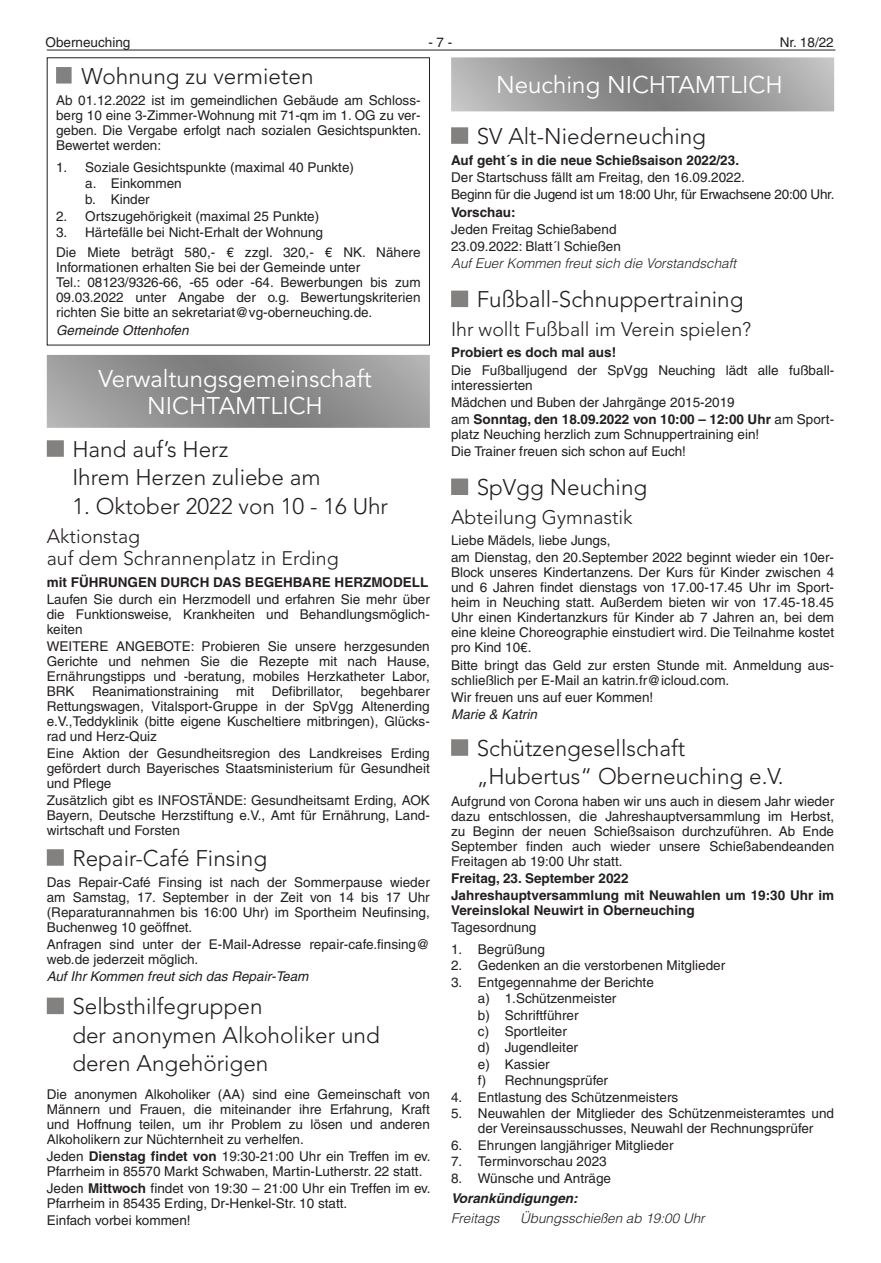
<style>
.page{position:relative;width:881px;height:1263px;background:#fff}
.page>*{position:absolute;margin:0;border:0;box-sizing:border-box;transform-origin:0 0}
.t1{font:24px/27.3px "Avenir LT Book 2";color:#fff;text-align:center}
.t2{font:24px "Avenir LT";color:#fff}
.t3{font:300 22.5px/28.5px "Avenir LT";color:#231f20}
.t4{font:300 19.5px/22.5px "Avenir LT";color:#231f20}
.t5{font:13.5px/15px "Helvetica LT";color:#231f20}
.t6{font:700 13.5px/17.1px "Helvetica LT";color:#231f20}
.t7{font:13.5px/17.1px "Helvetica LT";letter-spacing:-.02em;color:#231f20}
.t8{font:italic 300 13.5px "Helvetica LT";color:#231f20}
.t9{font:italic 13.5px "Helvetica LT";color:#231f20}
.t10{font:italic 700 13.5px "Helvetica LT";color:#231f20}
.s1{font-weight:700}
</style>
<div class="page">
<hr style="left:47px;top:50px;width:788px;height:1px;background:#231f20">
<div style="left:451px;top:127px;width:17px;height:17px;background:#838180"></div>
<div style="left:451px;top:291px;width:17px;height:16px;background:#838180"></div>
<div style="left:451px;top:478px;width:17px;height:17px;background:#838180"></div>
<div style="left:451px;top:739px;width:17px;height:17px;background:#838180"></div>
<svg style="left:451px;top:57px;width:382px;height:54px;background:#9b9b9b"></svg>
<div style="left:47px;top:440px;width:17px;height:17px;background:#838180"></div>
<div style="left:47px;top:849px;width:17px;height:17px;background:#838180"></div>
<div style="left:47px;top:998px;width:17px;height:16px;background:#838180"></div>
<div style="left:56px;top:67px;width:16px;height:17px;background:#838180"></div>
<svg style="left:47px;top:355px;width:382px;height:73px;background:#929292"></svg>
<p class="t5" style="left:45px;top:34px;width:86px">Oberneuching</p>
<p class="t5" style="left:428px;top:34px;width:26px">- 7 -</p>
<p class="t5" style="left:779px;top:34px;width:56px">Nr. 18/22</p>
<h1 class="t2" style="left:496px;top:71px;width:288px">Neuching NICHTAMTLICH</h1>
<h2 class="t3" style="left:476px;top:122px;width:231px">SV Alt-Niederneuching</h2>
<p class="t6" style="left:451px;top:152px;width:289px">Auf geht´s in die neue Schießsaison 2022/23.</p>
<p class="t7" style="left:451px;top:169px;width:385px">Der Startschuss fällt am Freitag, den 16.09.2022.<br>Beginn für die Jugend ist um 18:00 Uhr, für Erwachsene 20:00 Uhr.</p>
<p class="t6" style="left:451px;top:203px;width:66px">Vorschau:</p>
<p class="t5" style="left:451px;top:220px;width:171px;line-height:17.1px">Jeden Freitag Schießabend<br>23.09.2022: Blatt´l Schießen</p>
<p class="t8" style="left:451px;top:255px;width:286px">Auf Euer Kommen freut sich die Vorstandschaft</p>
<h2 class="t3" style="left:476px;top:285px;width:268px">Fußball-Schnuppertraining</h2>
<h3 class="t4" style="left:451px;top:318px;width:301px">Ihr wollt Fußball im Verein spielen?</h3>
<p class="t6" style="left:451px;top:344px;width:166px">Probiert es doch mal aus!</p>
<p class="t5" style="left:451px;top:362px;width:384px">Die Fußballjugend der SpVgg Neuching lädt alle fußball&shy;interessierten</p>
<p class="t5" style="left:451px;top:393px;width:384px;line-height:17.1px">Mädchen und Buben der Jahrgänge 2015-2019<br>am <span class="s1">Sonntag, den 18.09.2022 von 10:00 – 12:00 Uhr</span> am Sport-</p>
<p class="t5" style="left:451px;top:425px;width:309px;line-height:17.1px">platz Neuching herzlich zum Schnuppertraining ein!<br>Die Trainer freuen sich schon auf Euch!</p>
<h2 class="t3" style="left:476px;top:473px;width:172px">SpVgg Neuching</h2>
<h3 class="t4" style="left:451px;top:506px;width:183px">Abteilung Gymnastik</h3>
<p class="t5" style="left:451px;top:532px;width:384px;line-height:17.1px">Liebe Mädels, liebe Jungs,<br>am Dienstag, den 20.September 2022 beginnt wieder ein 10er-</p>
<p class="t5" style="left:451px;top:565px;width:384px;text-align:justify">Block unseres Kindertanzens. Der Kurs für Kinder zwischen 4 und 6 Jahren findet dienstags von 17.00-17.45 Uhr im Sport&shy;heim in Neuching statt. Außerdem bieten wir von 17.45-18.45<br>Uhr einen Kindertanzkurs für Kinder ab 7 Jahren an, bei dem eine kleine Choreographie einstudiert wird. Die Teilnahme kostet pro Kind 10€.</p>
<p class="t5" style="left:451px;top:657px;width:384px">Bitte bringt das Geld zur ersten Stunde mit. Anmeldung aus&shy;schließlich per E-Mail an katrin.fr@icloud.com.</p>
<p class="t5" style="left:451px;top:689px;width:204px">Wir freuen uns auf euer Kommen!</p>
<p class="t9" style="left:451px;top:706px;width:87px">Marie &amp; Katrin</p>
<h2 class="t3" style="left:476px;top:734px;width:308px">Schützengesellschaft „Hubertus“ Oberneuching e.V.</h2>
<p class="t5" style="left:451px;top:793px;width:384px;text-align:justify">Aufgrund von Corona haben wir uns auch in diesem Jahr wieder dazu entschlossen, die Jahreshauptversammlung im Herbst, zu Beginn der neuen Schießsaison durchzuführen. Ab Ende September finden auch wieder unsere Schießabendeanden Freitagen ab 19:00 Uhr statt.</p>
<p class="t6" style="left:451px;top:869px;width:384px">Freitag, 23. September 2022<br>Jahreshauptversammlung mit Neuwahlen um 19:30 Uhr im</p>
<p class="t6" style="left:451px;top:901px;width:245px">Vereinslokal Neuwirt in Oberneuching</p>
<p class="t5" style="left:451px;top:920px;width:87px">Tagesordnung</p>
<p class="t5" style="left:451px;top:941px;width:95px">1. Begrüßung</p>
<p class="t5" style="left:451px;top:958px;width:275px">2. Gedenken an die verstorbenen Mitglieder</p>
<p class="t5" style="left:477px;top:973px;width:177px;line-height:16.5px;text-indent:-27px">3. Entgegennahme der Berichte a) 1.Schützenmeister<br>b) Schriftführer<br>c) Sportleiter<br>d) Jugendleiter<br>e) Kassier<br>f) Rechnungsprüfer</p>
<p class="t5" style="left:451px;top:1089px;width:228px">4. Entlastung des Schützenmeisters</p>
<p class="t5" style="left:451px;top:1106px;width:384px;text-align:center">5. Neuwahlen der Mitglieder des Schützenmeisteramtes und der Vereinsausschusses, Neuwahl der Rechnungsprüfer</p>
<p class="t5" style="left:451px;top:1137px;width:224px">6. Ehrungen langjähriger Mitglieder</p>
<p class="t5" style="left:451px;top:1154px;width:157px">7. Terminvorschau 2023</p>
<p class="t5" style="left:451px;top:1170px;width:161px">8. Wünsche und Anträge</p>
<p class="t10" style="left:451px;top:1190px;width:128px">Vorankündigungen:</p>
<p class="t8" style="left:451px;top:1209px;width:50px">Freitags</p>
<p class="t8" style="left:520px;top:1209px;width:186px">Übungsschießen ab 19:00 Uhr</p>
<h2 class="t3" style="left:82px;top:62px;width:233px">Wohnung zu vermieten</h2>
<p class="t5" style="left:56px;top:93px;width:366px;text-align:justify">Ab 01.12.2022 ist im gemeindlichen Gebäude am Schloss&shy;berg 10 eine 3-Zimmer-Wohnung mit 71-qm im 1. OG zu ver&shy;geben. Die Vergabe erfolgt nach sozialen Gesichtspunkten.<br>Bewertet werden:</p>
<p class="t5" style="left:85px;top:158px;width:270px;line-height:16.5px;text-indent:-29px">1. Soziale Gesichtspunkte (maximal 40 Punkte) a. Einkommen<br>b. Kinder</p>
<p class="t5" style="left:56px;top:209px;width:264px">2. Ortszugehörigkeit (maximal 25 Punkte)</p>
<p class="t5" style="left:56px;top:223px;width:366px;line-height:20.1px">3. Härtefälle bei Nicht-Erhalt der Wohnung<br>Die Miete beträgt 580,- € zzgl. 320,- € NK. Nähere</p>
<p class="t5" style="left:56px;top:260px;width:366px">Informationen erhalten Sie bei der Gemeinde unter<br>Tel.: 08123/9326-66, -65 oder -64. Bewerbungen bis zum 09.03.2022 unter Angabe der o.g. Bewertungskriterien richten Sie bitte an sekretariat@vg-oberneuching.de.</p>
<p class="t9" style="left:56px;top:322px;width:134px">Gemeinde Ottenhofen</p>
<h1 class="t1" style="left:98px;top:366px;width:275px">Verwaltungsgemeinschaft<br>NICHTAMTLICH</h1>
<h2 class="t3" style="left:72px;top:435px;width:250px">Hand auf’s Herz<br>Ihrem Herzen zuliebe am</h2>
<h2 class="t3" style="left:72px;top:492px;width:317px">1. Oktober 2022 von 10 - 16 Uhr</h2>
<h3 class="t4" style="left:47px;top:525px;width:293px">Aktionstag<br>auf dem Schrannenplatz in Erding</h3>
<p class="t6" style="left:47px;top:573px;width:383px">mit FÜHRUNGEN DURCH DAS BEGEHBARE HERZMODELL</p>
<p class="t5" style="left:47px;top:591px;width:384px;text-align:justify">Laufen Sie durch ein Herzmodell und erfahren Sie mehr über die Funktionsweise, Krankheiten und Behandlungsmöglich&shy;keiten</p>
<p class="t5" style="left:47px;top:638px;width:384px;text-align:justify">WEITERE ANGEBOTE: Probieren Sie unsere herzgesunden Gerichte und nehmen Sie die Rezepte mit nach Hause, Ernährungstipps und -beratung, mobiles Herzkatheter Labor, BRK</p>
<p class="t5" style="left:92px;top:683px;width:128px">Reanimationstraining</p>
<p class="t5" style="left:236px;top:683px;width:19px">mit</p>
<p class="t5" style="left:271px;top:683px;width:73px">Defibrillator,</p>
<p class="t5" style="left:47px;top:683px;width:384px;text-align:justify;text-indent:314px">begehbarer Rettungswagen, Vitalsport-Gruppe in der SpVgg Altenerding e.V.,Teddyklinik (bitte eigene Kuscheltiere mitbringen), Glücks&shy;rad und Herz-Quiz</p>
<p class="t5" style="left:47px;top:746px;width:384px;text-align:justify">Eine Aktion der Gesundheitsregion des Landkreises Erding gefördert durch Bayerisches Staatsministerium für Gesundheit und Pflege</p>
<p class="t5" style="left:47px;top:793px;width:384px;text-align:justify">Zusätzlich gibt es INFOSTÄNDE: Gesundheitsamt Erding, AOK Bayern, Deutsche Herzstiftung e.V., Amt für Ernährung, Land&shy;wirtschaft und Forsten</p>
<h2 class="t3" style="left:72px;top:844px;width:196px">Repair-Café Finsing</h2>
<p class="t5" style="left:47px;top:875px;width:384px;text-align:justify">Das Repair-Café Finsing ist nach der Sommerpause wieder am Samstag, 17. September in der Zeit von 14 bis 17 Uhr (Reparaturannahmen bis 16:00 Uhr) im Sportheim Neufinsing, Buchenweg 10 geöffnet.</p>
<p class="t5" style="left:47px;top:937px;width:384px">Anfragen sind unter der E-Mail-Adresse repair-cafe.finsing@ web.de jederzeit möglich.</p>
<p class="t9" style="left:47px;top:969px;width:263px">Auf Ihr Kommen freut sich das Repair-Team</p>
<h2 class="t3" style="left:72px;top:992px;width:309px">Selbsthilfegruppen<br>der anonymen Alkoholiker und deren Angehörigen</h2>
<p class="t5" style="left:47px;top:1086px;width:384px;text-align:justify">Die anonymen Alkoholiker (AA) sind eine Gemeinschaft von Männern und Frauen, die miteinander ihre Erfahrung, Kraft und Hoffnung teilen, um ihr Problem zu lösen und anderen Alkoholikern zur Nüchternheit zu verhelfen.</p>
<p class="t5" style="left:47px;top:1149px;width:385px">Jeden <span class="s1">Dienstag findet von</span> 19:30-21:00 Uhr ein Treffen im ev.<br>Pfarrheim in 85570 Markt Schwaben, Martin-Lutherstr. 22 statt.</p>
<p class="t5" style="left:47px;top:1181px;width:385px">Jeden <span class="s1">Mittwoch</span> findet von 19:30 – 21:00 Uhr ein Treffen im ev.<br>Pfarrheim in 85435 Erding, Dr-Henkel-Str. 10 statt.</p>
<p class="t5" style="left:47px;top:1213px;width:145px">Einfach vorbei kommen!</p>
</div>
